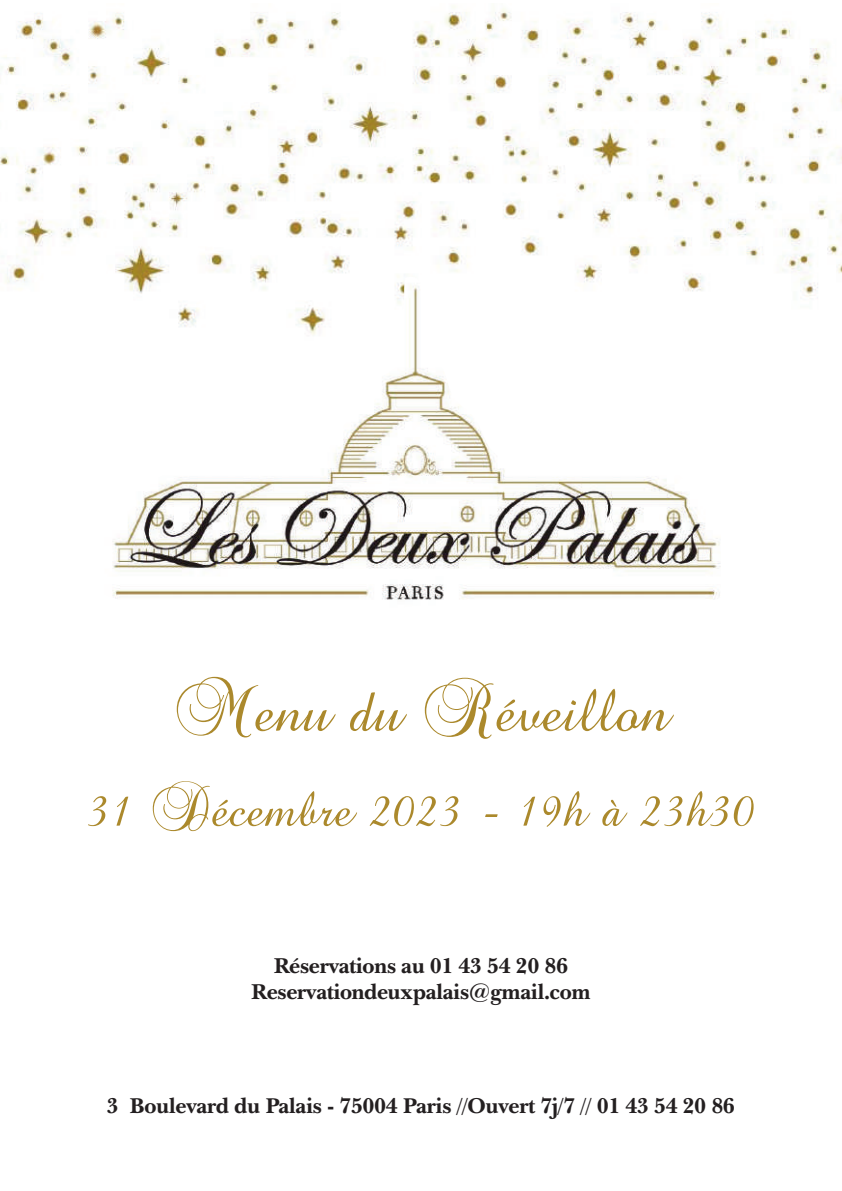
<style>
.page{position:relative;width:842px;height:1191px;background:#fff}
.page>*{position:absolute;margin:0;border:0;box-sizing:border-box;transform-origin:0 0}
.t1{font:60px "Brock Script";color:#ab892c}
.t2{font:50px "Brock Script";color:#ab892c}
.t3{font:700 22px/26.4px "Baskerville BT";letter-spacing:-.025em;color:#231f20;text-align:center}
</style>
<div class="page">
<img style="left:0;top:6px;width:842px;height:291px">
<svg style="left:95px;top:272px;width:646px;height:25px"></svg>
<img style="left:97px;top:276px;width:640px;height:324px">
<h1 class="t1" style="left:173px;top:666px;width:497px">Menu du Réveillon</h1>
<h2 class="t2" style="left:87px;top:772px;width:670px">31 Décembre 2023 - 19h à 23h30</h2>
<p class="t3" style="left:251px;top:952px;width:341px">Réservations au 01 43 54 20 86<br>Reservationdeuxpalais@gmail.com</p>
<p class="t3" style="left:107px;top:1092px;width:630px">3 Boulevard du Palais - 75004 Paris //Ouvert 7j/7 // 01 43 54 20 86</p>
</div>
